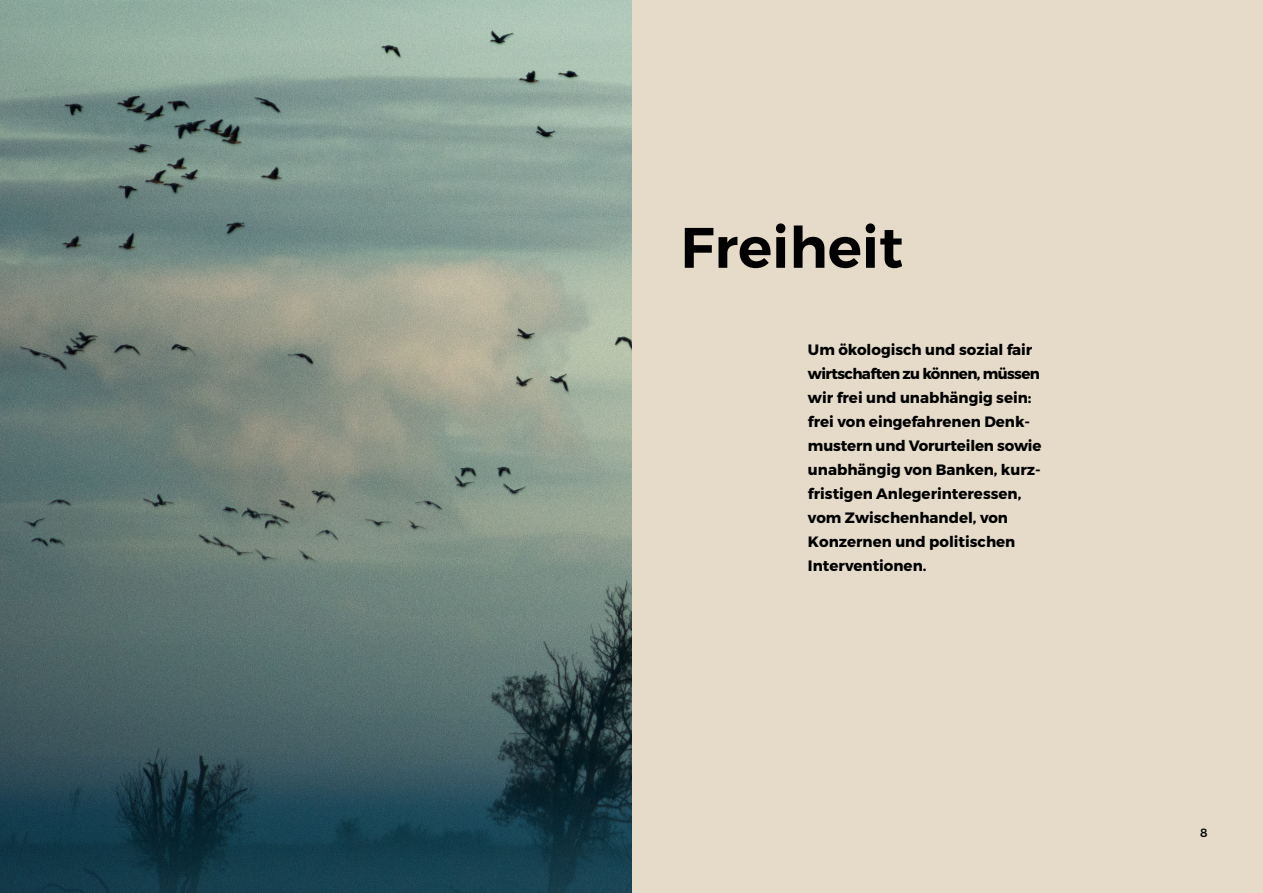
<style>
.page{position:relative;width:1263px;height:893px;background:#e6dac9}
.page>*{position:absolute;margin:0;border:0;box-sizing:border-box;transform-origin:0 0}
.t1{font:600 57px "Montserrat";color:#000}
.t2{font:700 15px/24px "Montserrat";color:#000}
.t3{font:500 12px "Montserrat";color:#000}
</style>
<div class="page">
<img style="left:0;top:0;width:631px;height:893px">
<h1 class="t1" style="left:680px;top:212px;width:224px">Freiheit</h1>
<p class="t2" style="left:808px;top:338px;width:235px">Um ökologisch und sozial fair wirtschaften zu können, müssen wir frei und unabhängig sein: frei von eingefahrenen Denk&shy;mustern und Vorurteilen sowie unabhängig von Banken, kurz&shy;fristigen Anlegerinteressen, vom Zwischenhandel, von<br>Konzernen und politischen<br>Interventionen.</p>
<p class="t3" style="left:1200px;top:826px;width:9px">8</p>
</div>
